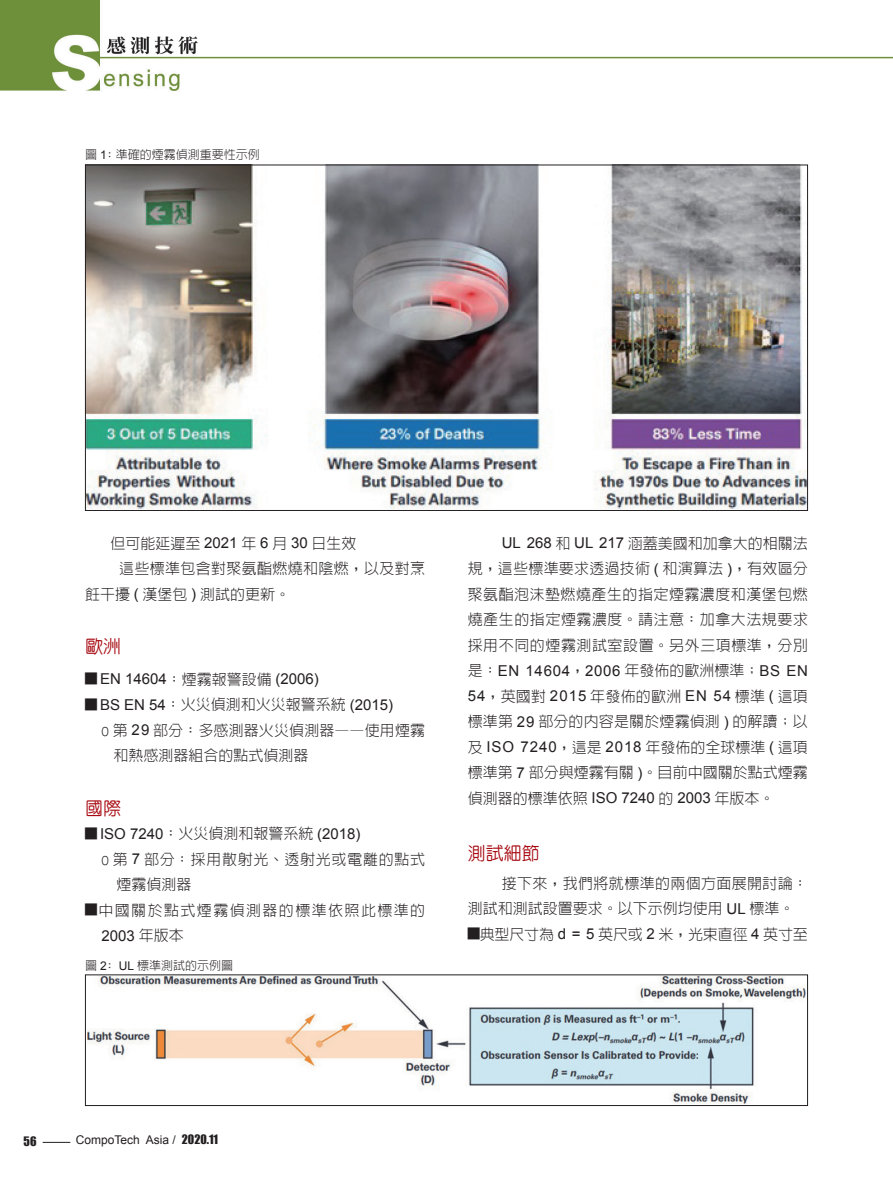
<style>
.page{position:relative;width:893px;height:1191px;background:#fff}
.page>*{position:absolute;margin:0;border:0;box-sizing:border-box;transform-origin:0 0}
._2級標題{font:500 18px "Yen Round";color:#a70a12}
.說明文字{font:300 15px/25.5px "Lin Gothic";color:#231f20}
.說明文字-2{font:300 15px/25.5px "Lin Gothic";letter-spacing:.025em;color:#231f20}
.說明文字-3{font:15px "Arial";color:#231f20}
.說明文字-4{font:300 15px/25.2px "Lin Gothic";letter-spacing:.095em;color:#231f20}
.說明文字-5{font:300 15px/25.5px "Lin Gothic";letter-spacing:.05em;color:#231f20}
.圖說{font:300 12px "Lin Gothic";color:#231f20}
.t1{font:12px "Arial";color:#231f20}
.重點提示{font:12px "Impact";color:#231f20}
.s1{font-family:"Arial";font-weight:400}
.s2{font-family:"Lin Gothic";font-weight:300;font-size:12px}
.s3{font-family:"Lin Gothic";font-weight:300}
.s4{font-size:12px}
.s5{font-family:"Impact"}
</style>
<div class="page">
<img style="left:0;top:0;width:893px;height:91px">
<svg style="left:43px;top:1142px;width:27px;height:1px"></svg>
<img style="left:87px;top:167px;width:719px;height:341px">
<img style="left:87px;top:976px;width:719px;height:128px">
<div style="left:85px;top:974px;width:723px;height:132px;border:1px solid #231f20"></div>
<p class="圖說" style="left:85px;top:149px;width:176px">圖 <span class="s1">1</span>: 準確的煙霧偵測重要性示例</p>
<p class="說明文字" style="left:111px;top:530px;width:247px">但可能延遲至 <span class="s1">2021</span> 年 <span class="s1">6</span> 月 <span class="s1">30</span> 日生效</p>
<p class="說明文字-2" style="left:85px;top:556px;width:342px;text-indent:34px">這些標準包含對聚氨酯燃燒和陰燃，以及對烹飪干擾 <span class="s1">(</span> 漢堡包 <span class="s1">)</span> 測試的更新。</p>
<p class="_2級標題" style="left:85px;top:637px;width:37px">歐洲</p>
<p class="說明文字-3" style="left:85px;top:669px;width:235px"><span class="s2">█</span> EN 14604<span class="s3">：煙霧報警設備</span> (2006)</p>
<p class="說明文字-3" style="left:85px;top:694px;width:309px"><span class="s2">█</span> BS EN 54<span class="s3">：火災偵測和火災報警系統</span> (2015)</p>
<p class="說明文字" style="left:114px;top:717px;width:313px;text-indent:-12px">o 第 <span class="s1">29</span> 部分：多感測器火災偵測器——使用煙霧和熱感測器組合的點式偵測器</p>
<p class="_2級標題" style="left:85px;top:798px;width:37px">國際</p>
<p class="說明文字-3" style="left:85px;top:823px;width:277px"><span class="s2">█</span> ISO 7240<span class="s3">：火災偵測和報警系統</span> (2018)</p>
<p class="說明文字-5" style="left:117px;top:846px;width:310px;text-indent:-15px">o 第 <span class="s1">7</span> 部分：採用散射光、透射光或電離的點式煙霧偵測器</p>
<p class="說明文字-4" style="left:102px;top:897px;width:325px;text-indent:-16px"><span class="s4">█</span>中國關於點式煙霧偵測器的標準依照此標準的<br><span class="s1">2003</span> 年版本</p>
<p class="圖說" style="left:85px;top:959px;width:150px">圖 <span class="s1">2</span>: <span class="s1">UL</span> 標準測試的示例圖</p>
<p class="說明文字" style="left:468px;top:530px;width:342px;text-align:justify;text-indent:34px"><span class="s1">UL 268</span> 和 <span class="s1">UL 217</span> 涵蓋美國和加拿大的相關法規，這些標準要求透過技術 <span class="s1">(</span> 和演算法 <span class="s1">)</span>，有效區分聚氨酯泡沫墊燃燒產生的指定煙霧濃度和漢堡包燃燒產生的指定煙霧濃度。請注意：加拿大法規要求採用不同的煙霧測試室設置。另外三項標準，分別是：<span class="s1">EN 14604</span>，<span class="s1">2006</span> 年發佈的歐洲標準；<span class="s1">BS EN 54</span>，英國對 <span class="s1">2015</span> 年發佈的歐洲 <span class="s1">EN 54</span> 標準 <span class="s1">(</span> 這項標準第 <span class="s1">29</span> 部分的內容是關於煙霧偵測 <span class="s1">)</span> 的解讀；以及 <span class="s1">ISO 7240</span>，這是 <span class="s1">2018</span> 年發佈的全球標準 <span class="s1">(</span> 這項標準第 <span class="s1">7</span> 部分與煙霧有關 <span class="s1">)</span>。目前中國關於點式煙霧偵測器的標準依照 <span class="s1">ISO 7240</span> 的 <span class="s1">2003</span> 年版本。</p>
<p class="_2級標題" style="left:468px;top:843px;width:73px">測試細節</p>
<p class="說明文字-2" style="left:468px;top:870px;width:342px;text-indent:34px">接下來，我們將就標準的兩個方面展開討論：測試和測試設置要求。以下示例均使用 <span class="s1">UL</span> 標準。</p>
<p class="說明文字" style="left:468px;top:921px;width:342px"><span class="s4">█</span>典型尺寸為 <span class="s1">d = 5</span> 英尺或 <span class="s1">2</span> 米，光束直徑 <span class="s1">4</span> 英寸至</p>
<p class="重點提示" style="left:24px;top:1132px;width:14px">56</p>
<p class="t1" style="left:76px;top:1131px;width:144px">CompoTech Asia / <span class="s5">2020.11</span></p>
</div>
